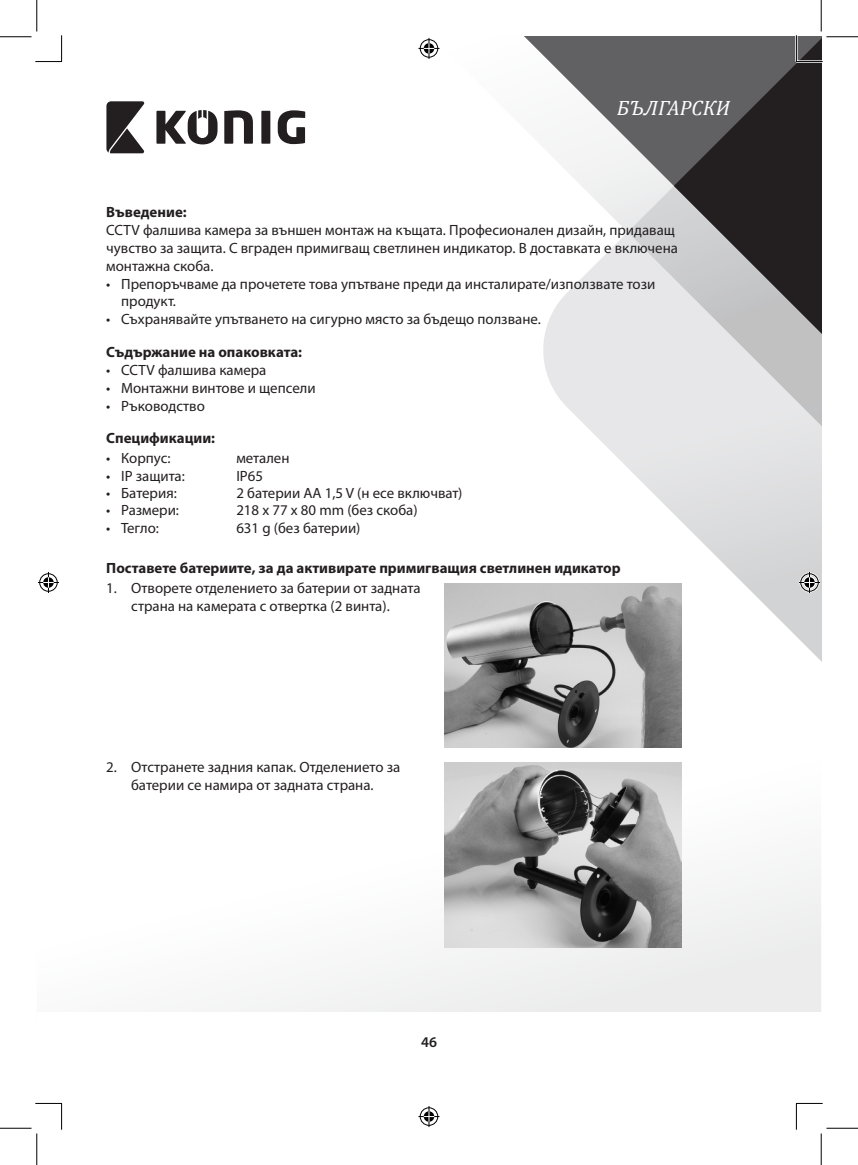
<style>
.page{position:relative;width:858px;height:1165px;background:#fff}
.page>*{position:absolute;margin:0;border:0;box-sizing:border-box;transform-origin:0 0}
.t1{font:italic 20.82px "Cambria";color:#fff}
.t2{font:14.88px/17.8px "Myriad Pro";color:#231f20}
.t3{font:700 14.88px "Myriad Pro";color:#231f20}
.t4{font:600 14.88px "Myriad Pro";color:#231f20}
</style>
<div class="page">
<svg style="left:681px;top:521px;width:140px;height:164px"></svg>
<svg style="left:439px;top:48px;width:382px;height:473px"></svg>
<svg style="left:453px;top:37px;width:220px;height:437px"></svg>
<svg style="left:673px;top:37px;width:148px;height:440px;background:#888789"></svg>
<svg style="left:217px;top:685px;width:604px;height:327px"></svg>
<svg style="left:106px;top:101px;width:38px;height:52px"></svg>
<div style="left:261px;top:111px;width:9px;height:33px;background:#231f20"></div>
<svg style="left:224px;top:110px;width:29px;height:34px"></svg>
<svg style="left:278px;top:110px;width:27px;height:34px"></svg>
<svg style="left:156px;top:110px;width:61px;height:34px"></svg>
<img style="left:444px;top:583px;width:237px;height:164px">
<img style="left:444px;top:763px;width:237px;height:185px">
<hr style="left:796px;top:60px;width:26px;height:3px;background:#fff">
<hr style="left:794px;top:35px;width:3px;height:27px;background:#fff">
<svg style="left:35px;top:35px;width:27px;height:27px"></svg>
<svg style="left:35px;top:1103px;width:27px;height:27px"></svg>
<svg style="left:795px;top:35px;width:27px;height:27px"></svg>
<svg style="left:795px;top:1103px;width:27px;height:27px"></svg>
<hr style="left:0;top:36px;width:32px;height:1px;background:#000">
<hr style="left:826px;top:36px;width:31px;height:1px;background:#000">
<hr style="left:0;top:1128px;width:32px;height:1px;background:#000">
<hr style="left:826px;top:1128px;width:31px;height:1px;background:#000">
<hr style="left:36px;top:0;width:1px;height:32px;background:#000">
<hr style="left:36px;top:1133px;width:1px;height:32px;background:#000">
<hr style="left:820px;top:0;width:1px;height:32px;background:#000">
<hr style="left:820px;top:1133px;width:1px;height:32px;background:#000">
<svg style="left:418px;top:38px;width:21px;height:21px"></svg>
<svg style="left:418px;top:1106px;width:21px;height:21px"></svg>
<svg style="left:38px;top:572px;width:21px;height:21px"></svg>
<svg style="left:798px;top:572px;width:21px;height:21px"></svg>
<h1 class="t1" style="left:616px;top:94px;width:115px">БЪЛГАРСКИ</h1>
<p class="t3" style="left:106px;top:202px;width:82px">Въведение:</p>
<p class="t2" style="left:106px;top:221px;width:573px">CCTV фалшива камера за външен монтаж на къщата. Професионален дизайн, придаващ чувство за защита. С вграден примигващ светлинен индикатор. В доставката е включена монтажна скоба.</p>
<p class="t2" style="left:121px;top:274px;width:535px;text-indent:-15px">• Препоръчваме да прочетете това упътване преди да инсталирате/използвате този продукт.</p>
<p class="t2" style="left:106px;top:310px;width:436px">• Съхранявайте упътването на сигурно място за бъдещо ползване.</p>
<p class="t3" style="left:106px;top:342px;width:197px">Съдържание на опаковката:</p>
<p class="t2" style="left:106px;top:361px;width:162px">• CCTV фалшива камера</p>
<p class="t2" style="left:106px;top:379px;width:211px">• Монтажни винтове и щепсели</p>
<p class="t2" style="left:106px;top:396px;width:100px">• Ръководство</p>
<p class="t3" style="left:106px;top:429px;width:110px">Спецификации:</p>
<p class="t2" style="left:106px;top:449px;width:66px">• Корпус:</p>
<p class="t2" style="left:236px;top:449px;width:55px">метален</p>
<p class="t2" style="left:106px;top:466px;width:80px">• IP защита:</p>
<p class="t2" style="left:236px;top:466px;width:28px">IP65</p>
<p class="t2" style="left:106px;top:484px;width:72px">• Батерия:</p>
<p class="t2" style="left:236px;top:484px;width:227px">2 батерии AA 1,5 V (н есе включват)</p>
<p class="t2" style="left:106px;top:501px;width:74px">• Размери:</p>
<p class="t2" style="left:236px;top:501px;width:183px">218 x 77 x 80 mm (без скоба)</p>
<p class="t2" style="left:106px;top:519px;width:54px">• Тегло:</p>
<p class="t2" style="left:236px;top:519px;width:126px">631 g (без батерии)</p>
<p class="t3" style="left:106px;top:558px;width:516px">Поставете батериите, за да активирате примигващия светлинен идикатор</p>
<p class="t2" style="left:106px;top:579px;width:316px;text-align:center">1. Отворете отделението за батерии от задната страна на камерата с отвертка (2 винта).</p>
<p class="t2" style="left:106px;top:758px;width:295px;text-align:center">2. Отстранете задния капак. Отделението за батерии се намира от задната страна.</p>
<p class="t4" style="left:421px;top:1033px;width:17px">46</p>
</div>
